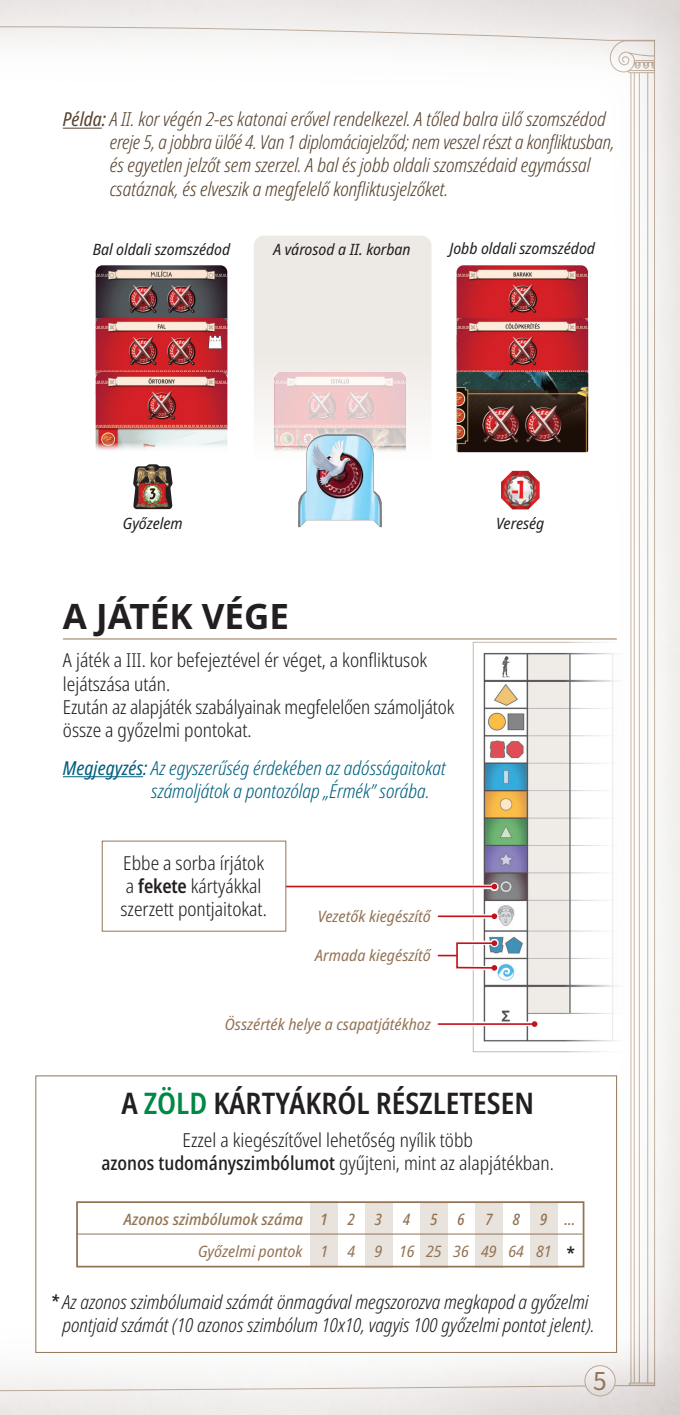
<style>
.page{position:relative;width:680px;height:1415px;background:#fff}
.page>*{position:absolute;margin:0;border:0;box-sizing:border-box;transform-origin:0 0}
.t1{font:700 35px "Noto Sans";color:#231f20}
.H2_CADRE{font:600 condensed 29.75px "Noto Sans";color:#231f20}
.PAGE{font:24.5px "Noto Sans CJ Kjp";color:#937354}
.PARAGRAPH___RETRAIT{font:italic 300 condensed 19.25px/23.1px "Noto Sans";color:#57422c}
.PARAGRAPH_-_CENTER{font:300 condensed 19.25px/23.1px "Noto Sans";color:#231f20;text-align:center}
.PARAGRAPH___RETRAIT-2{font:300 condensed 19.25px/23.1px "Noto Sans";color:#231f20}
.PARAGRAPH___RETRAIT-3{font:italic 300 condensed 19.25px/23.1px "Noto Sans";color:#231f20}
.NOTES{font:italic 300 condensed 19.25px/23.1px "Noto Sans";color:#006080}
.PARAGRAPH_-_CENTER-2{font:500 condensed 19.25px "Noto Sans";color:#231f20}
.LEGENDES_DROITE{font:italic semi-condensed 15.75px "Noto Sans";color:#937354}
.LEGENDES_DROITE-2{font:italic 500 semi-condensed 15.75px "Noto Sans";color:#937354}
.LEGENDES_CENTER{font:italic semi-condensed 15.75px "Noto Sans";color:#937354}
.LEGENDES_CENTER-2{font:italic 500 condensed 15.75px "Noto Sans";color:#937354}
.LEGENDES_CENTER-3{font:italic 500 semi-condensed 15.75px "Noto Sans";color:#937354}
.LEGENDES_NOIR_CENTRE{font:italic semi-condensed 15.58px "Noto Sans";color:#231f20}
.s1{font-weight:400}
.s2{font-weight:600}
.s3{color:#008845}
.s4{font-weight:500}
</style>
<div class="page">
<img style="left:0;top:0;width:680px;height:1414px">
<img style="left:585px;top:1365px;width:30px;height:30px">
<div style="left:584px;top:1365px;width:31px;height:31px;border:1px solid #baa694;border-radius:50%"></div>
<div style="left:36px;top:1075px;width:581px;height:277px;background:#fff"></div>
<svg style="left:76px;top:1201px;width:509px;height:67px"></svg>
<div style="left:365px;top:1202px;width:28px;height:65px;background:#e9e3dd"></div>
<div style="left:420px;top:1202px;width:28px;height:65px;background:#e9e3dd"></div>
<div style="left:475px;top:1202px;width:27px;height:65px;background:#e9e3dd"></div>
<div style="left:530px;top:1202px;width:27px;height:65px;background:#e9e3dd"></div>
<hr style="left:76px;top:1233px;width:506px;height:1px;background:#937354">
<hr style="left:63px;top:638px;width:554px;height:1px;background:#937354">
<hr style="left:63px;top:776px;width:80px;height:1px;background:#006080">
<hr style="left:63px;top:128px;width:39px;height:1px;background:#57422c">
<svg style="left:254px;top:235px;width:177px;height:226px;background:#efebe7"></svg>
<img style="left:456px;top:265px;width:132px;height:53px">
<img style="left:456px;top:318px;width:132px;height:54px">
<img style="left:96px;top:265px;width:131px;height:53px">
<img style="left:96px;top:318px;width:131px;height:54px">
<img style="left:456px;top:372px;width:132px;height:80px">
<img style="left:96px;top:372px;width:131px;height:80px">
<img style="left:274px;top:446px;width:132px;height:6px">
<svg style="left:274px;top:372px;width:132px;height:74px;background:#eccfcf"></svg>
<svg style="left:295px;top:431px;width:90px;height:100px"></svg>
<img style="left:299px;top:434px;width:82px;height:94px">
<img style="left:501px;top:471px;width:38px;height:38px">
<svg style="left:133px;top:464px;width:40px;height:45px"></svg>
<img style="left:137px;top:467px;width:32px;height:40px">
<img style="left:475px;top:644px;width:150px;height:405px">
<div style="left:473px;top:642px;width:154px;height:409px;border:1px solid #baa694"></div>
<svg style="left:436px;top:912px;width:62px;height:8px"></svg>
<hr style="left:438px;top:915px;width:56px;height:2px;background:#c4121c">
<svg style="left:491px;top:913px;width:6px;height:6px"></svg>
<svg style="left:436px;top:1019px;width:103px;height:9px"></svg>
<hr style="left:438px;top:1023px;width:96px;height:1px;background:#c4121c">
<svg style="left:531px;top:1021px;width:6px;height:5px"></svg>
<svg style="left:436px;top:938px;width:62px;height:34px"></svg>
<svg style="left:438px;top:954px;width:18px;height:2px"></svg>
<div style="left:456px;top:942px;width:39px;height:26px;border:2px solid #c4121c"></div>
<svg style="left:491px;top:940px;width:6px;height:6px"></svg>
<svg style="left:491px;top:965px;width:6px;height:5px"></svg>
<svg style="left:286px;top:882px;width:212px;height:8px"></svg>
<hr style="left:281px;top:885px;width:213px;height:2px;background:#c4121c">
<svg style="left:491px;top:883px;width:6px;height:6px"></svg>
<div style="left:102px;top:840px;width:184px;height:91px;background:#fff;border:1px solid #937354"></div>
<p class="PARAGRAPH___RETRAIT" style="left:110px;top:108px;width:506px;text-indent:-47px"><span class="s1">Példa:</span> A II. kor végén 2-es katonai erővel rendelkezel. A tőled balra ülő szomszédod ereje 5, a jobbra ülőé 4. Van 1 diplomáciajelződ; nem veszel részt a konfliktusban, és egyetlen jelzőt sem szerzel. A bal és jobb oldali szomszédaid egymással csatáznak, és elveszik a megfelelő konfliktusjelzőket.</p>
<p class="LEGENDES_NOIR_CENTRE" style="left:93px;top:238px;width:139px">Bal oldali szomszédod</p>
<p class="LEGENDES_NOIR_CENTRE" style="left:449px;top:238px;width:147px">Jobb oldali szomszédod</p>
<p class="LEGENDES_NOIR_CENTRE" style="left:273px;top:238px;width:139px">A városod a II. korban</p>
<p class="LEGENDES_NOIR_CENTRE" style="left:123px;top:512px;width:61px">Győzelem</p>
<p class="LEGENDES_NOIR_CENTRE" style="left:496px;top:512px;width:50px">Vereség</p>
<h1 class="t1" style="left:63px;top:592px;width:228px">A JÁTÉK VÉGE</h1>
<p class="PARAGRAPH___RETRAIT-2" style="left:63px;top:649px;width:393px">A játék a III. kor befejeztével ér véget, a konfliktusok lejátszása után.<br>Ezután az alapjáték szabályainak megfelelően számoljátok össze a győzelmi pontokat.</p>
<p class="NOTES" style="left:151px;top:756px;width:296px;text-indent:-88px"><span class="s1">Megjegyzés:</span> Az egyszerűség érdekében az adósságaitokat számoljátok a pontozólap „Érmék” sorába.</p>
<p class="PARAGRAPH_-_CENTER" style="left:120px;top:851px;width:148px;text-align:left">Ebbe a sorba írjátok a <span class="s2">fekete</span> kártyákkal szerzett pontjaitokat.</p>
<p class="LEGENDES_DROITE" style="left:318px;top:905px;width:114px">Vezetők kiegészítő</p>
<p class="LEGENDES_DROITE" style="left:315px;top:944px;width:117px">Armada kiegészítő</p>
<p class="LEGENDES_DROITE" style="left:225px;top:1012px;width:208px">Összérték helye a csapatjátékhoz</p>
<p class="H2_CADRE" style="left:121px;top:1082px;width:414px">A <span class="s3">ZÖLD</span> KÁRTYÁKRÓL RÉSZLETESEN</p>
<p class="PARAGRAPH_-_CENTER" style="left:101px;top:1128px;width:454px">Ezzel a kiegészítővel lehetőség nyílik több<br><span class="s4">azonos tudományszimbólumot</span> gyűjteni, mint az alapjátékban.</p>
<p class="LEGENDES_DROITE-2" style="left:124px;top:1208px;width:181px">Azonos szimbólumok száma</p>
<p class="LEGENDES_DROITE" style="left:198px;top:1240px;width:106px">Győzelmi pontok</p>
<p class="LEGENDES_CENTER-3" style="left:320px;top:1208px;width:9px">1</p>
<p class="LEGENDES_CENTER" style="left:320px;top:1240px;width:9px">1</p>
<p class="LEGENDES_CENTER-2" style="left:348px;top:1208px;width:9px">2</p>
<p class="LEGENDES_CENTER" style="left:347px;top:1240px;width:9px">4</p>
<p class="LEGENDES_CENTER-2" style="left:375px;top:1208px;width:9px">3</p>
<p class="LEGENDES_CENTER" style="left:374px;top:1240px;width:9px">9</p>
<p class="LEGENDES_CENTER-2" style="left:403px;top:1208px;width:9px">4</p>
<p class="LEGENDES_CENTER" style="left:399px;top:1240px;width:17px">16</p>
<p class="LEGENDES_CENTER-2" style="left:430px;top:1208px;width:9px">5</p>
<p class="LEGENDES_CENTER" style="left:426px;top:1240px;width:17px">25</p>
<p class="LEGENDES_CENTER-2" style="left:457px;top:1208px;width:9px">6</p>
<p class="LEGENDES_CENTER-2" style="left:485px;top:1208px;width:9px">7</p>
<p class="LEGENDES_CENTER-2" style="left:513px;top:1208px;width:9px">8</p>
<p class="LEGENDES_CENTER-2" style="left:540px;top:1208px;width:9px">9</p>
<p class="LEGENDES_CENTER-2" style="left:564px;top:1208px;width:12px">...</p>
<p class="LEGENDES_CENTER" style="left:453px;top:1240px;width:17px">36</p>
<p class="LEGENDES_CENTER" style="left:481px;top:1240px;width:17px">49</p>
<p class="LEGENDES_CENTER" style="left:508px;top:1240px;width:17px">64</p>
<p class="LEGENDES_CENTER" style="left:536px;top:1240px;width:17px">81</p>
<p class="PARAGRAPH_-_CENTER-2" style="left:566px;top:1240px;width:10px">*</p>
<p class="PARAGRAPH___RETRAIT-3" style="left:62px;top:1290px;width:533px;text-indent:-12px"><span class="s4">*</span> Az azonos szimbólumaid számát önmagával megszorozva megkapod a győzelmi pontjaid számát (10 azonos szimbólum 10x10, vagyis 100 győzelmi pontot jelent).</p>
<p class="PAGE" style="left:593px;top:1367px;width:15px">5</p>
</div>
